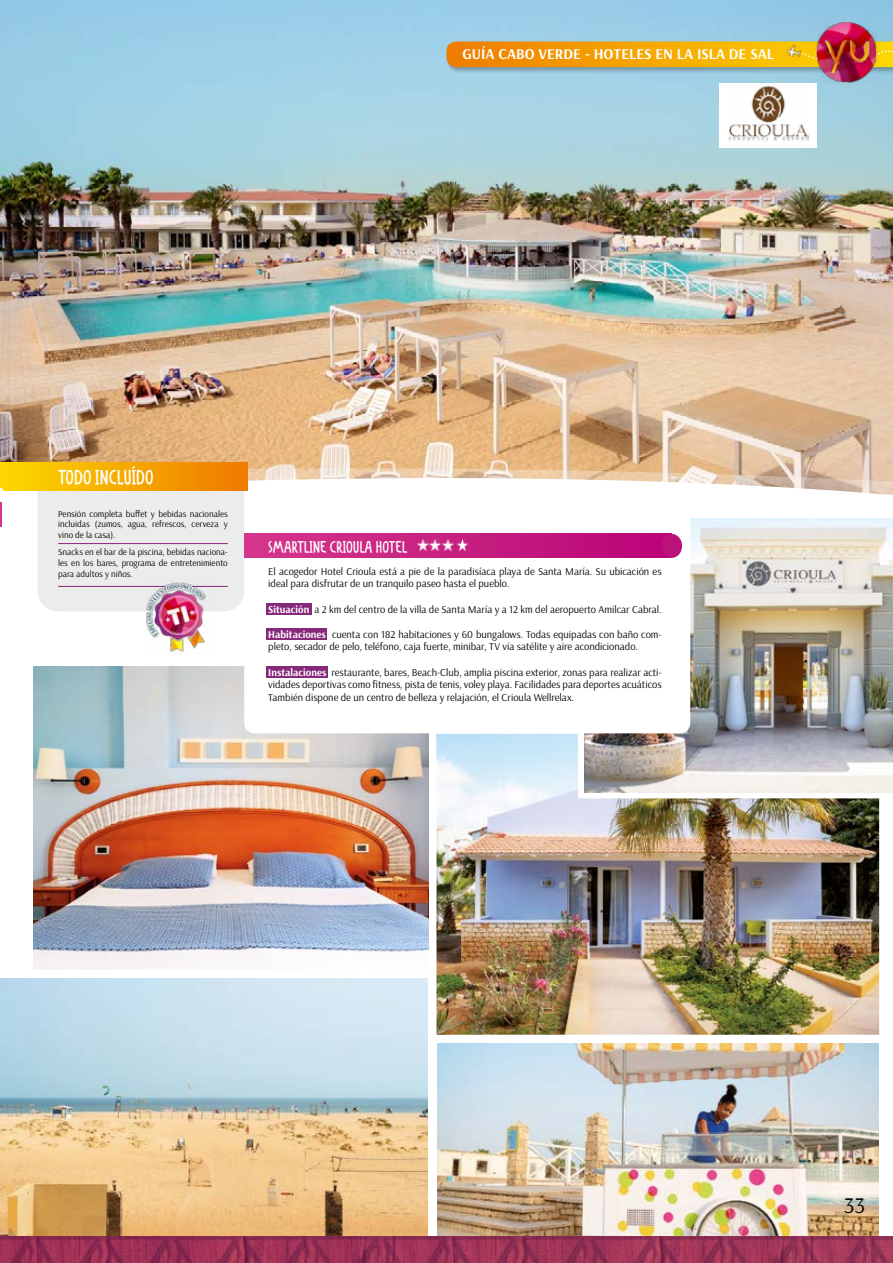
<style>
.page{position:relative;width:893px;height:1263px;background:#fff}
.page>*{position:absolute;margin:0;border:0;box-sizing:border-box;transform-origin:0 0}
.t1{font:22.5px "Arsenal";color:#000}
.t2{font:700 15px "Arsenal";color:#fff}
.t3{font:15px "Desiderata";color:#fff}
.t4{font:12px "Desiderata";color:#fff}
.t5{font:10.5px/12.6px "Arsenal";color:#000}
.t6{font:9px/10.8px "Arsenal";color:#000;text-align:justify}
.s1{font-weight:700;color:#fff}
</style>
<div class="page">
<img style="left:0;top:0;width:893px;height:467px">
<svg style="left:247px;top:467px;width:646px;height:5px;background:#e7c6a3"></svg>
<svg style="left:247px;top:472px;width:646px;height:23px"></svg>
<img style="left:584px;top:518px;width:309px;height:274px">
<img style="left:34px;top:666px;width:395px;height:304px">
<img style="left:436px;top:734px;width:443px;height:301px">
<img style="left:437px;top:1043px;width:441px;height:193px">
<img style="left:0;top:978px;width:428px;height:258px">
<div style="left:446px;top:41px;width:447px;height:33px;background:#000;opacity:.28"></div>
<svg style="left:446px;top:42px;width:447px;height:25px;background:#f4a402"></svg>
<img style="left:812px;top:23px;width:69px;height:4px">
<div style="left:811px;top:27px;width:71px;height:60px;background:#000;opacity:.5"></div>
<img style="left:825px;top:38px;width:44px;height:35px">
<div style="left:720px;top:83px;width:97px;height:64px;background:#fff"></div>
<img style="left:728px;top:86px;width:81px;height:55px">
<div style="left:244px;top:511px;width:446px;height:222px;background:#fff;border-radius:11px"></div>
<div style="left:662px;top:534px;width:20px;height:24px;background:#ba1278;border-radius:50%"></div>
<div style="left:38px;top:468px;width:206px;height:143px;background:#ececec;border-radius:21px"></div>
<div style="left:0;top:463px;width:247px;height:28px;background:linear-gradient(to right,#fdd900,#ef7a00)"></div>
<svg style="left:266px;top:604px;width:46px;height:11px"></svg>
<svg style="left:266px;top:628px;width:61px;height:12px"></svg>
<svg style="left:266px;top:666px;width:62px;height:12px"></svg>
<hr style="left:58px;top:586px;width:170px;height:1px;background:#86297b">
<hr style="left:58px;top:543px;width:170px;height:1px;background:#86297b">
<img style="left:146px;top:582px;width:64px;height:70px">
<svg style="left:244px;top:534px;width:425px;height:24px;background:#c82283"></svg>
<svg style="left:0;top:468px;width:15px;height:59px"></svg>
<div style="left:0;top:1236px;width:419px;height:27px;background:#892951"></div>
<div style="left:352px;top:1236px;width:484px;height:27px;background:#8c2d53"></div>
<div style="left:769px;top:1236px;width:124px;height:27px;background:#8e3055"></div>
<svg style="left:0;top:1237px;width:893px;height:26px"></svg>
<h2 class="t2" style="left:462px;top:45px;width:313px">GUÍA CABO VERDE - HOTELES EN LA ISLA DE SAL</h2>
<h2 class="t3" style="left:58px;top:465px;width:97px">TODO INCLUÍDO</h2>
<p class="t6" style="left:58px;top:508px;width:171px">Pensión completa buffet y bebidas nacionales incluidas (zumos, agua, refrescos, cerveza y vino de la casa).</p>
<p class="t6" style="left:58px;top:547px;width:171px">Snacks en el bar de la piscina, bebidas naciona&shy;les en los bares, programa de entretenimiento para adultos y niños.</p>
<p class="t4" style="left:268px;top:537px;width:141px">SMARTLINE CRIOULA HOTEL</p>
<p class="t5" style="left:268px;top:565px;width:395px">El acogedor Hotel Crioula está a pie de la paradisíaca playa de Santa María. Su ubicación es ideal para disfrutar de un tranquilo paseo hasta el pueblo.</p>
<p class="t5" style="left:268px;top:603px;width:395px"><span class="s1">Situación</span> a 2 km del centro de la villa de Santa María y a 12 km del aeropuerto Amilcar Cabral.</p>
<p class="t5" style="left:268px;top:628px;width:395px"><span class="s1">Habitaciones</span> cuenta con 182 habitaciones y 60 bungalows. Todas equipadas con baño com&shy;pleto, secador de pelo, teléfono, caja fuerte, minibar, TV vía satélite y aire acondicionado.</p>
<p class="t5" style="left:268px;top:666px;width:395px;text-align:justify"><span class="s1">Instalaciones</span> restaurante, bares, Beach-Club, amplia piscina exterior, zonas para realizar acti&shy;vidades deportivas como fitness, pista de tenis, voley playa. Facilidades para deportes acuáticos También dispone de un centro de belleza y relajación, el Crioula Wellrelax.</p>
<h1 class="t1" style="left:844px;top:1191px;width:23px">33</h1>
</div>
